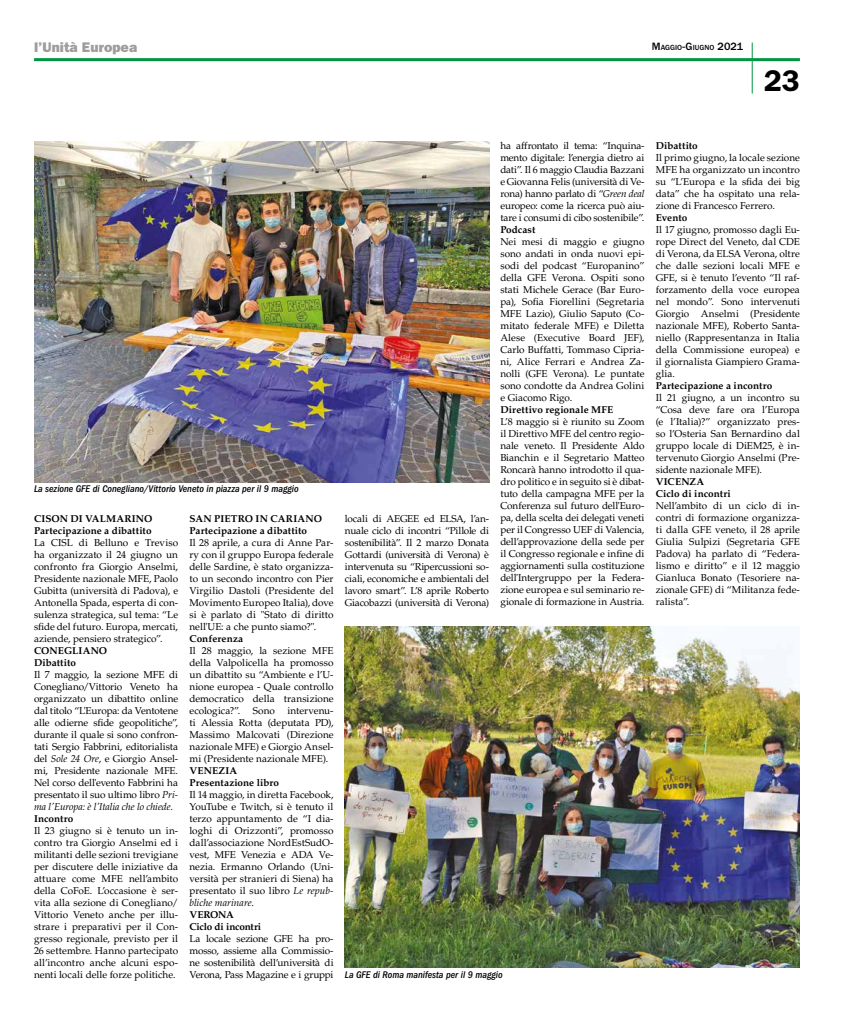
<style>
.page{position:relative;width:851px;height:1021px;background:#fff}
.page>*{position:absolute;margin:0;border:0;box-sizing:border-box;transform-origin:0 0}
.t1{font:600 30px "ITC Franklin Gothic Std";color:#000}
.t2{font:14px "ITC Franklin Gothic Std Hvy";color:#9d9d9c}
.t3{font:10px/12px "Palatino LT Std";letter-spacing:-.005em;color:#000;text-align:justify}
.t4{font:700 10px/12px "Palatino LT Std";letter-spacing:.01em;color:#000}
.t5{font:italic 500 condensed 10px "ITC Franklin Gothic Std";color:#000}
.t6{font:500 7.7px "ITC Franklin Gothic Std";letter-spacing:.005em;color:#000}
.s1{font-size:11px}
.s2{font-style:italic}
.s3{font-weight:700}
</style>
<div class="page">
<hr style="left:34px;top:58px;width:765px;height:3px;background:#009641">
<hr style="left:751px;top:43px;width:1px;height:51px;background:#009641">
<img style="left:34px;top:142px;width:455px;height:340px">
<img style="left:345px;top:626px;width:454px;height:341px">
<h2 class="t2" style="left:34px;top:39px;width:105px">l’Unità Europea</h2>
<p class="t6" style="left:651px;top:43px;width:93px"><span class="s1">M</span>AGGIO<span class="s1">-G</span>IUGNO <span class="s1">2021</span></p>
<h1 class="t1" style="left:763px;top:63px;width:37px">23</h1>
<p class="t5" style="left:34px;top:483px;width:266px">La sezione GFE di Conegliano/Vittorio Veneto in piazza per il 9 maggio</p>
<p class="t4" style="left:34px;top:512px;width:120px">CISON DI VALMARINO<br>Partecipazione a dibattito</p>
<p class="t3" style="left:34px;top:537px;width:146px">La CISL di Belluno e Treviso ha organizzato il 24 giugno un confronto fra Giorgio Anselmi, Presidente nazionale MFE, Paolo Gubitta (università di Padova), e Antonella Spada, esperta di con&shy;sulenza strategica, sul tema: “Le sfide del futuro. Europa, mercati, aziende, pensiero strategico”.</p>
<p class="t4" style="left:34px;top:644px;width:75px">CONEGLIANO<br>Dibattito</p>
<p class="t3" style="left:34px;top:669px;width:146px;text-align:left">Il 7 maggio, la sezione MFE di<br>Conegliano/Vittorio Veneto ha organizzato un dibattito online dal titolo “L'Europa: da Ventotene alle odierne sfide geopolitiche”, durante il quale si sono confron&shy;tati Sergio Fabbrini, editorialista del <span class="s2">Sole 24 Ore</span>, e Giorgio Ansel&shy;mi, Presidente nazionale MFE.<br>Nel corso dell'evento Fabbrini ha presentato il suo ultimo libro <span class="s2">Pri&shy;ma l'Europa: è l'Italia che lo chiede</span>.<br><span class="s3">Incontro</span></p>
<p class="t3" style="left:34px;top:825px;width:146px">Il 23 giugno si è tenuto un in&shy;contro tra Giorgio Anselmi ed i militanti delle sezioni trevigiane per discutere delle iniziative da attuare come MFE nell’ambito della CoFoE. L’occasione è ser&shy;vita alla sezione di Conegliano/ Vittorio Veneto anche per illu&shy;strare i preparativi per il Con&shy;gresso regionale, previsto per il 26 settembre. Hanno partecipato all’incontro anche alcuni espo&shy;nenti locali delle forze politiche.</p>
<p class="t4" style="left:189px;top:512px;width:134px">SAN PIETRO IN CARIANO<br>Partecipazione a dibattito</p>
<p class="t3" style="left:189px;top:537px;width:146px">Il 28 aprile, a cura di Anne Par&shy;ry con il gruppo Europa federale delle Sardine, è stato organizza&shy;to un secondo incontro con Pier Virgilio Dastoli (Presidente del Movimento Europeo Italia), dove si è parlato di "Stato di diritto nell'UE: a che punto siamo?".</p>
<p class="t4" style="left:189px;top:632px;width:55px">Conferenza</p>
<p class="t3" style="left:189px;top:645px;width:146px">Il 28 maggio, la sezione MFE della Valpolicella ha promosso un dibattito su “Ambiente e l’U&shy;nione europea - Quale controllo democratico della transizione ecologica?”. Sono intervenu&shy;ti Alessia Rotta (deputata PD), Massimo Malcovati (Direzione nazionale MFE) e Giorgio Ansel&shy;mi (Presidente nazionale MFE).</p>
<p class="t4" style="left:189px;top:764px;width:91px">VENEZIA<br>Presentazione libro</p>
<p class="t3" style="left:189px;top:789px;width:146px;text-align:left">Il 14 maggio, in diretta Facebook,<br>YouTube e Twitch, si è tenuto il terzo appuntamento de “I dia&shy;loghi di Orizzonti”, promosso dall’associazione NordEstSudO&shy;vest, MFE Venezia e ADA Ve&shy;nezia. Ermanno Orlando (Uni&shy;versità per stranieri di Siena) ha presentato il suo libro <span class="s2">Le repub&shy;bliche marinare</span>.<br><span class="s3">VERONA<br>Ciclo di incontri</span></p>
<p class="t3" style="left:189px;top:933px;width:146px">La locale sezione GFE ha pro&shy;mosso, assieme alla Commissio&shy;ne sostenibilità dell’università di Verona, Pass Magazine e i gruppi</p>
<p class="t3" style="left:345px;top:513px;width:146px">locali di AEGEE ed ELSA, l’an&shy;nuale ciclo di incontri “Pillole di sostenibilità”. Il 2 marzo Donata Gottardi (università di Verona) è intervenuta su “Ripercussioni so&shy;ciali, economiche e ambientali del lavoro smart”. L’8 aprile Roberto Giacobazzi (università di Verona)</p>
<p class="t3" style="left:500px;top:140px;width:146px">ha affrontato il tema: “Inquina&shy;mento digitale: l’energia dietro ai dati”. Il 6 maggio Claudia Bazzani e Giovanna Felis (università di Ve&shy;rona) hanno parlato di “<span class="s2">Green deal </span>europeo: come la ricerca può aiu&shy;tare i consumi di cibo sostenibile”.</p>
<p class="t4" style="left:500px;top:224px;width:36px">Podcast</p>
<p class="t3" style="left:500px;top:236px;width:146px">Nei mesi di maggio e giugno sono andati in onda nuovi epi&shy;sodi del podcast “Europanino” della GFE Verona. Ospiti sono stati Michele Gerace (Bar Euro&shy;pa), Sofia Fiorellini (Segretaria MFE Lazio), Giulio Saputo (Co&shy;mitato federale MFE) e Diletta Alese (Executive Board JEF), Carlo Buffatti, Tommaso Cipria&shy;ni, Alice Ferrari e Andrea Za&shy;nolli (GFE Verona). Le puntate sono condotte da Andrea Golini e Giacomo Rigo.</p>
<p class="t4" style="left:500px;top:404px;width:114px">Direttivo regionale MFE</p>
<p class="t3" style="left:500px;top:416px;width:146px">L’8 maggio si è riunito su Zoom il Direttivo MFE del centro regio&shy;nale veneto. Il Presidente Aldo Bianchin e il Segretario Matteo Roncarà hanno introdotto il qua&shy;dro politico e in seguito si è dibat&shy;tuto della campagna MFE per la Conferenza sul futuro dell'Euro&shy;pa, della scelta dei delegati veneti per il Congresso UEF di Valencia, dell’approvazione della sede per il Congresso regionale e infine di aggiornamenti sulla costituzione dell'Intergruppo per la Federa&shy;zione europea e sul seminario re&shy;gionale di formazione in Austria.</p>
<p class="t4" style="left:655px;top:140px;width:43px">Dibattito</p>
<p class="t3" style="left:655px;top:152px;width:146px">Il primo giugno, la locale sezione MFE ha organizzato un incontro su “L’Europa e la sfida dei big data” che ha ospitato una rela&shy;zione di Francesco Ferrero.</p>
<p class="t4" style="left:655px;top:212px;width:33px">Evento</p>
<p class="t3" style="left:655px;top:224px;width:146px">Il 17 giugno, promosso dagli Eu&shy;rope Direct del Veneto, dal CDE di Verona, da ELSA Verona, oltre che dalle sezioni locali MFE e GFE, si è tenuto l’evento “Il raf&shy;forzamento della voce europea nel mondo”. Sono intervenuti Giorgio Anselmi (Presidente nazionale MFE), Roberto Santa&shy;niello (Rappresentanza in Italia della Commissione europea) e il giornalista Giampiero Grama&shy;glia.</p>
<p class="t4" style="left:655px;top:380px;width:118px">Partecipazione a incontro</p>
<p class="t3" style="left:655px;top:392px;width:146px">Il 21 giugno, a un incontro su “Cosa deve fare ora l’Europa (e l’Italia)?” organizzato pres&shy;so l’Osteria San Bernardino dal gruppo locale di DiEM25, è in&shy;tervenuto Giorgio Anselmi (Pre&shy;sidente nazionale MFE).</p>
<p class="t4" style="left:655px;top:476px;width:76px">VICENZA<br>Ciclo di incontri</p>
<p class="t3" style="left:655px;top:500px;width:146px">Nell’ambito di un ciclo di in&shy;contri di formazione organizza&shy;ti dalla GFE veneto, il 28 aprile Giulia Sulpizi (Segretaria GFE Padova) ha parlato di “Federa&shy;lismo e diritto” e il 12 maggio Gianluca Bonato (Tesoriere na&shy;zionale GFE) di “Militanza fede&shy;ralista”.</p>
<p class="t5" style="left:345px;top:969px;width:159px">La GFE di Roma manifesta per il 9 maggio</p>
</div>
